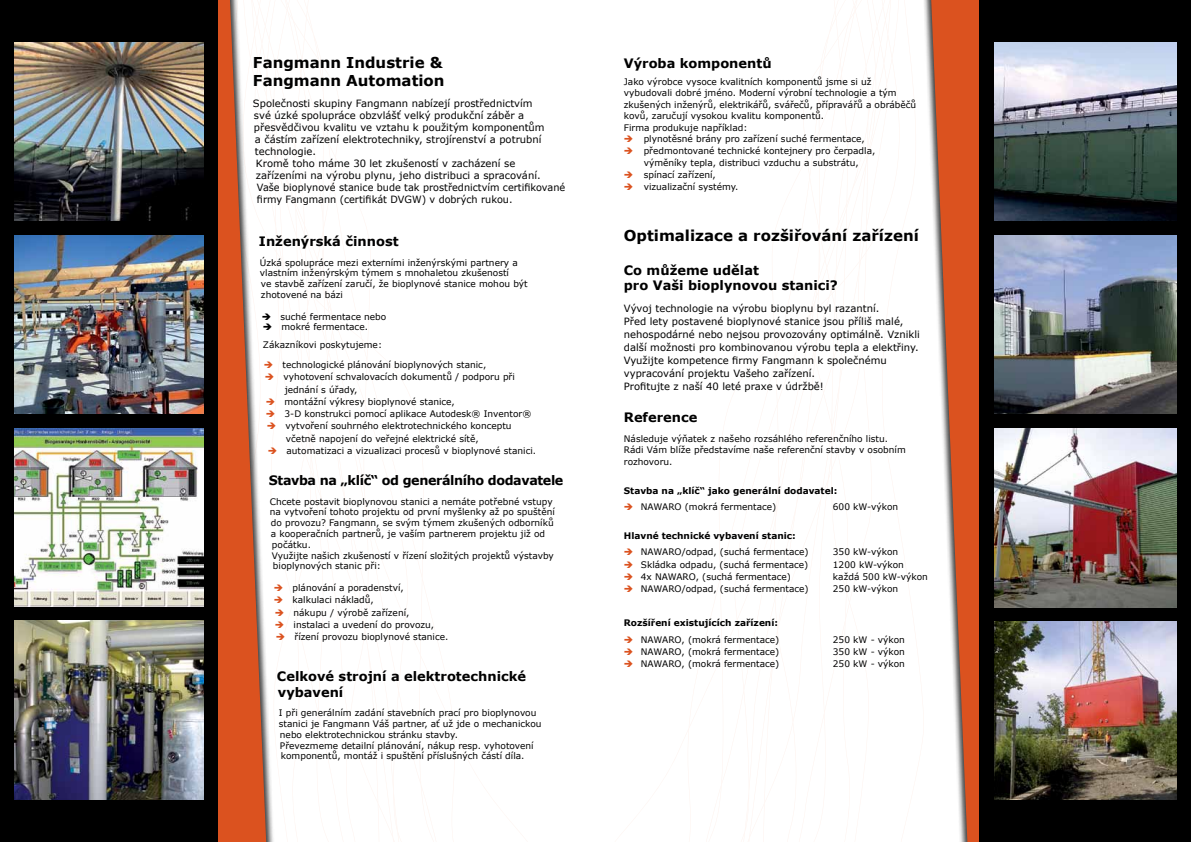
<style>
.page{position:relative;width:1191px;height:842px;background:#fff}
.page>*{position:absolute;margin:0;border:0;box-sizing:border-box;transform-origin:0 0}
.t1{font:700 15px/18px "Verdana";color:#000}
.t2{font:700 13px/15.6px "Verdana";color:#000}
.t3{font:700 13px "Verdana";letter-spacing:-.03em;color:#000}
.t4{font:10px/13px "Verdana";color:#000}
.t5{font:9px/10.8px "Verdana";color:#000}
.t6{font:700 9px "Verdana";color:#000}
.s1{color:#db521f}
</style>
<div class="page">
<div style="left:0;top:0;width:275px;height:842px;background:#000;opacity:.75"></div>
<svg style="left:217px;top:0;width:49px;height:842px;fill:#db521f"></svg>
<div style="left:0;top:0;width:217px;height:842px;background:#000"></div>
<img style="left:14px;top:43px;width:189px;height:178px">
<img style="left:14px;top:235px;width:189px;height:179px">
<img style="left:14px;top:428px;width:189px;height:178px">
<img style="left:14px;top:621px;width:189px;height:178px">
<div style="left:922px;top:0;width:269px;height:842px;background:#000;opacity:.75"></div>
<svg style="left:931px;top:0;width:49px;height:842px;fill:#db521f"></svg>
<div style="left:980px;top:0;width:211px;height:842px;background:#000"></div>
<img style="left:994px;top:43px;width:182px;height:178px">
<img style="left:994px;top:235px;width:182px;height:179px">
<img style="left:994px;top:429px;width:182px;height:178px">
<img style="left:994px;top:621px;width:182px;height:178px">
<h1 class="t1" style="left:253px;top:53px;width:193px">Fangmann Industrie &amp;<br>Fangmann Automation</h1>
<p class="t4" style="left:253px;top:96px;width:281px">Společnosti skupiny Fangmann nabízejí prostřednictvím</p>
<p class="t4" style="left:254px;top:108px;width:272px">své úzké spolupráce obzvlášť velký produkční záběr a</p>
<p class="t4" style="left:254px;top:120px;width:292px">přesvědčivou kvalitu ve vztahu k použitým komponentům</p>
<p class="t4" style="left:255px;top:132px;width:288px">a částím zařízení elektrotechniky, strojírenství a potrubní</p>
<p class="t4" style="left:255px;top:144px;width:63px">technologie.</p>
<p class="t4" style="left:256px;top:156px;width:261px">Kromě toho máme 30 let zkušeností v zacházení se</p>
<p class="t4" style="left:256px;top:168px;width:286px">zařízeními na výrobu plynu, jeho distribuci a spracování.</p>
<p class="t4" style="left:257px;top:180px;width:310px">Vaše bioplynové stanice bude tak prostřednictvím certifikované</p>
<p class="t4" style="left:257px;top:192px;width:257px">firmy Fangmann (certifikát DVGW) v dobrých rukou.</p>
<h2 class="t2" style="left:259px;top:233px;width:141px">Inženýrská činnost</h2>
<p class="t5" style="left:260px;top:257px;width:269px">Úzká spolupráce mezi externími inženýrskými partnery a vlastním inženýrským týmem s mnohaletou zkušeností<br>ve stavbě zařízení zaručí, že bioplynové stanice mohou být zhotovené na bázi</p>
<p class="t5" style="left:262px;top:311px;width:126px">➔ suché fermentace nebo</p>
<p class="t5" style="left:263px;top:318px;width:121px;line-height:18px">➔ mokré fermentace.<br>Zákazníkovi poskytujeme:</p>
<p class="t5" style="left:264px;top:359px;width:224px"><span class="s1">➔</span> technologické plánování bioplynových stanic,</p>
<p class="t5" style="left:285px;top:371px;width:232px;line-height:12.2px;text-indent:-20px"><span class="s1">➔</span> vyhotovení schvalovacích dokumentů / podporu při jednání s úřady,</p>
<p class="t5" style="left:266px;top:396px;width:190px"><span class="s1">➔</span> montážní výkresy bioplynové stanice,</p>
<p class="t5" style="left:266px;top:408px;width:267px"><span class="s1">➔</span> 3-D konstrukci pomocí aplikace Autodesk® Inventor®</p>
<p class="t5" style="left:286px;top:420px;width:227px;line-height:12.2px;text-indent:-19px"><span class="s1">➔</span> vytvoření souhrného elektrotechnického konceptu včetně napojení do veřejné elektrické sítě,</p>
<p class="t5" style="left:268px;top:445px;width:270px"><span class="s1">➔</span> automatizaci a vizualizaci procesů v bioplynové stanici.</p>
<h2 class="t3" style="left:269px;top:471px;width:296px">Stavba na „klíč“ od generálního dodavatele</h2>
<p class="t5" style="left:270px;top:496px;width:284px">Chcete postavit bioplynovou stanici a nemáte potřebné vstupy</p>
<p class="t5" style="left:270px;top:507px;width:286px">na vytvoření tohoto projektu od první myšlenky až po spuštění</p>
<p class="t5" style="left:271px;top:517px;width:284px">do provozu? Fangmann, se svým týmem zkušených odborníků</p>
<p class="t5" style="left:271px;top:528px;width:276px">a kooperačních partnerů, je vaším partnerem projektu již od</p>
<p class="t5" style="left:272px;top:539px;width:41px">počátku.</p>
<p class="t5" style="left:272px;top:550px;width:283px">Využijte našich zkušeností v řízení složitých projektů výstavby</p>
<p class="t5" style="left:273px;top:561px;width:109px">bioplynových stanic při:</p>
<p class="t5" style="left:274px;top:582px;width:131px"><span class="s1">➔</span> plánování a poradenství,</p>
<p class="t5" style="left:274px;top:594px;width:101px"><span class="s1">➔</span> kalkulaci nákladů,</p>
<p class="t5" style="left:275px;top:607px;width:136px"><span class="s1">➔</span> nákupu / výrobě zařízení,</p>
<p class="t5" style="left:275px;top:619px;width:161px"><span class="s1">➔</span> instalaci a uvedení do provozu,</p>
<p class="t5" style="left:276px;top:631px;width:174px"><span class="s1">➔</span> řízení provozu bioplynové stanice.</p>
<h2 class="t2" style="left:277px;top:668px;width:251px">Celkové strojní a elektrotechnické vybavení</h2>
<p class="t5" style="left:279px;top:707px;width:264px">I při generálním zadání stavebních prací pro bioplynovou stanici je Fangmann Váš partner, ať už jde o mechanickou nebo elektrotechnickou stránku stavby.<br>Převezmeme detailní plánování, nákup resp. vyhotovení komponentů, montáž i spuštění příslušných částí díla.</p>
<h2 class="t2" style="left:624px;top:55px;width:149px">Výroba komponentů</h2>
<p class="t5" style="left:624px;top:76px;width:294px;line-height:11.5px">Jako výrobce vysoce kvalitních komponentů jsme si už vybudovali dobré jméno. Moderní výrobní technologie a tým zkušených inženýrů, elektrikářů, svářečů, přípravářů a obráběčů kovů, zaručují vysokou kvalitu komponentů.<br>Firma produkuje například:</p>
<p class="t5" style="left:624px;top:133px;width:242px"><span class="s1">➔</span> plynotěsné brány pro zařízení suché fermentace,</p>
<p class="t5" style="left:624px;top:144px;width:253px;line-height:12.2px;text-align:center"><span class="s1">➔</span> předmontované technické kontejnery pro čerpadla, výměníky tepla, distribuci vzduchu a substrátu,</p>
<p class="t5" style="left:624px;top:169px;width:93px"><span class="s1">➔</span> spínací zařízení,</p>
<p class="t5" style="left:624px;top:182px;width:116px"><span class="s1">➔</span> vizualizační systémy.</p>
<h1 class="t1" style="left:624px;top:226px;width:296px">Optimalizace a rozšiřování zařízení</h1>
<h2 class="t2" style="left:624px;top:262px;width:216px">Co můžeme udělat<br>pro Vaši bioplynovou stanici?</h2>
<p class="t4" style="left:624px;top:301px;width:298px">Vývoj technologie na výrobu bioplynu byl razantní.<br>Před lety postavené bioplynové stanice jsou příliš malé, nehospodárné nebo nejsou provozovány optimálně. Vznikli další možnosti pro kombinovanou výrobu tepla a elektřiny.<br>Využijte kompetence firmy Fangmann k společnému vypracování projektu Vašeho zařízení.<br>Profitujte z naší 40 leté praxe v údržbě!</p>
<h2 class="t2" style="left:624px;top:409px;width:75px">Reference</h2>
<p class="t5" style="left:624px;top:433px;width:283px;line-height:11.5px">Následuje výňatek z našeho rozsáhlého referenčního listu.<br>Rádi Vám blíže představíme naše referenční stavby v osobním rozhovoru.</p>
<p class="t6" style="left:624px;top:484px;width:215px">Stavba na „klíč“ jako generální dodavatel:</p>
<p class="t5" style="left:624px;top:501px;width:154px"><span class="s1">➔</span> NAWARO (mokrá fermentace)</p>
<p class="t5" style="left:833px;top:501px;width:67px">600 kW-výkon</p>
<p class="t6" style="left:624px;top:529px;width:173px">Hlavné technické vybavení stanic:</p>
<p class="t5" style="left:624px;top:546px;width:186px"><span class="s1">➔</span> NAWARO/odpad, (suchá fermentace)</p>
<p class="t5" style="left:833px;top:546px;width:67px">350 kW-výkon</p>
<p class="t5" style="left:624px;top:559px;width:186px"><span class="s1">➔</span> Skládka odpadu, (suchá fermentace)</p>
<p class="t5" style="left:833px;top:559px;width:73px">1200 kW-výkon</p>
<p class="t5" style="left:624px;top:571px;width:169px"><span class="s1">➔</span> 4x NAWARO, (suchá fermentace)</p>
<p class="t5" style="left:833px;top:571px;width:96px">každá 500 kW-výkon</p>
<p class="t5" style="left:624px;top:583px;width:186px"><span class="s1">➔</span> NAWARO/odpad, (suchá fermentace)</p>
<p class="t5" style="left:833px;top:583px;width:67px">250 kW-výkon</p>
<p class="t6" style="left:624px;top:617px;width:156px">Rozšíření existujících zařízení:</p>
<p class="t5" style="left:624px;top:634px;width:157px"><span class="s1">➔</span> NAWARO, (mokrá fermentace)</p>
<p class="t5" style="left:833px;top:634px;width:74px">250 kW - výkon</p>
<p class="t5" style="left:624px;top:646px;width:157px"><span class="s1">➔</span> NAWARO, (mokrá fermentace)</p>
<p class="t5" style="left:833px;top:646px;width:74px">350 kW - výkon</p>
<p class="t5" style="left:624px;top:659px;width:157px"><span class="s1">➔</span> NAWARO, (mokrá fermentace)</p>
<p class="t5" style="left:833px;top:659px;width:74px">250 kW - výkon</p>
</div>
